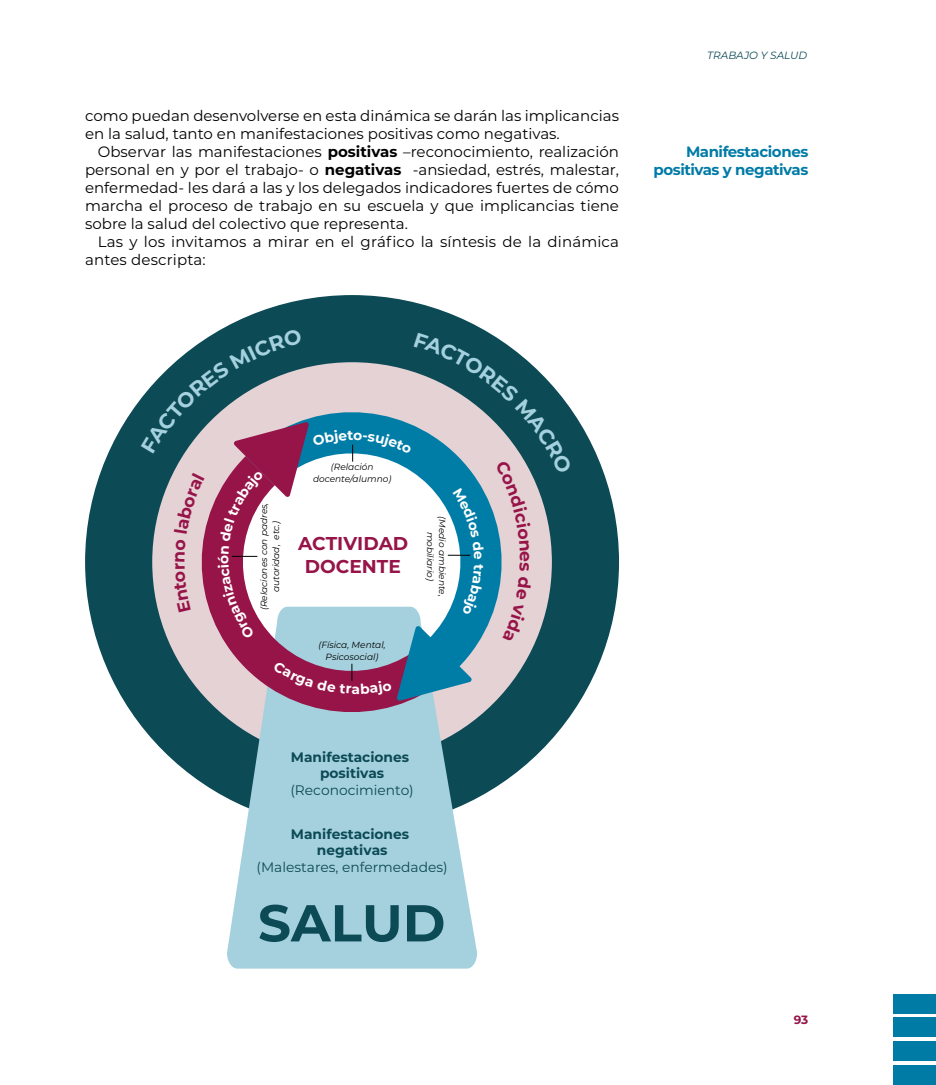
<style>
.page{position:relative;width:936px;height:1085px;background:#fff}
.page>*{position:absolute;margin:0;border:0;box-sizing:border-box;transform-origin:0 0}
.t1{font:700 51.75px "Montserrat";color:#0c4a55}
.t2{font:700 18.6px/22.4px "Montserrat";color:#971448;text-align:center}
.t3{font:15px/18px "Montserrat";color:#000}
.t4{font:700 15px/18px "Montserrat";letter-spacing:-.03em;color:#007ba6;text-align:right}
.t5{font:700 13.8px/16.5px "Montserrat";color:#0c4a55;text-align:center}
.t6{font:13.8px "Montserrat";color:#0c4a55}
.t7{font:700 12px "Montserrat";color:#971448}
.t8{font:italic 10.5px "Montserrat";color:#0c4a55}
.t9{font:italic 9px/12px "Montserrat";color:#000;text-align:center}
.s1{font-weight:700}
</style>
<div class="page">
<div style="left:893px;top:1064px;width:42px;height:20px;background:#007ba6"></div>
<div style="left:893px;top:1040px;width:42px;height:20px;background:#007ba6"></div>
<div style="left:893px;top:1017px;width:42px;height:19px;background:#007ba6"></div>
<div style="left:893px;top:993px;width:42px;height:20px;background:#007ba6"></div>
<div style="left:85px;top:295px;width:534px;height:533px;background:#0c4a55;border-radius:50%"></div>
<svg style="left:227px;top:701px;width:250px;height:267px;background:#9fcad5"></svg>
<svg style="left:208px;top:701px;width:249px;height:25px;background:#a9b0be"></svg>
<svg style="left:141px;top:328px;width:431px;height:373px"></svg>
<p class="t3" style="left:85px;top:106px;width:535px">como puedan desenvolverse en esta dinámica se darán las implicancias en la salud, tanto en manifestaciones positivas como negativas.</p>
<p class="t3" style="left:85px;top:142px;width:535px;text-align:justify;text-indent:13px">Observar las manifestaciones <span class="s1">positivas</span> –reconocimiento, realización personal en y por el trabajo- o <span class="s1">negativas</span> -ansiedad, estrés, malestar, enfermedad- les dará a las y los delegados indicadores fuertes de cómo marcha el proceso de trabajo en su escuela y que implicancias tiene sobre la salud del colectivo que representa.</p>
<p class="t3" style="left:85px;top:232px;width:535px;text-indent:13px">Las y los invitamos a mirar en el gráfico la síntesis de la dinámica antes descripta:</p>
<p class="t8" style="left:707px;top:48px;width:102px">TRABAJO Y SALUD</p>
<p class="t4" style="left:653px;top:142px;width:156px">Manifestaciones positivas y negativas</p>
<p class="t9" style="left:258px;top:610px;width:109px;rotate:-90deg">(Relaciones con padres, autoridad, etc.)</p>
<p class="t9" style="left:313px;top:461px;width:80px">(Relación docente/alumno)</p>
<p class="t2" style="left:298px;top:531px;width:112px">ACTIVIDAD<br>DOCENTE</p>
<p class="t9" style="left:318px;top:638px;width:69px">(Física, Mental,<br>Psicosocial)</p>
<p class="t9" style="left:448px;top:516px;width:82px;rotate:90deg">(Medio ambiente, mobiliario)</p>
<p class="t5" style="left:291px;top:748px;width:120px">Manifestaciones positivas</p>
<p class="t6" style="left:290px;top:780px;width:125px">(Reconocimiento)</p>
<p class="t5" style="left:291px;top:824px;width:120px">Manifestaciones negativas</p>
<p class="t6" style="left:256px;top:857px;width:193px">(Malestares, enfermedades)</p>
<h1 class="t1" style="left:258px;top:885px;width:189px">SALUD</h1>
<p class="t7" style="left:793px;top:1011px;width:16px">93</p>
</div>
